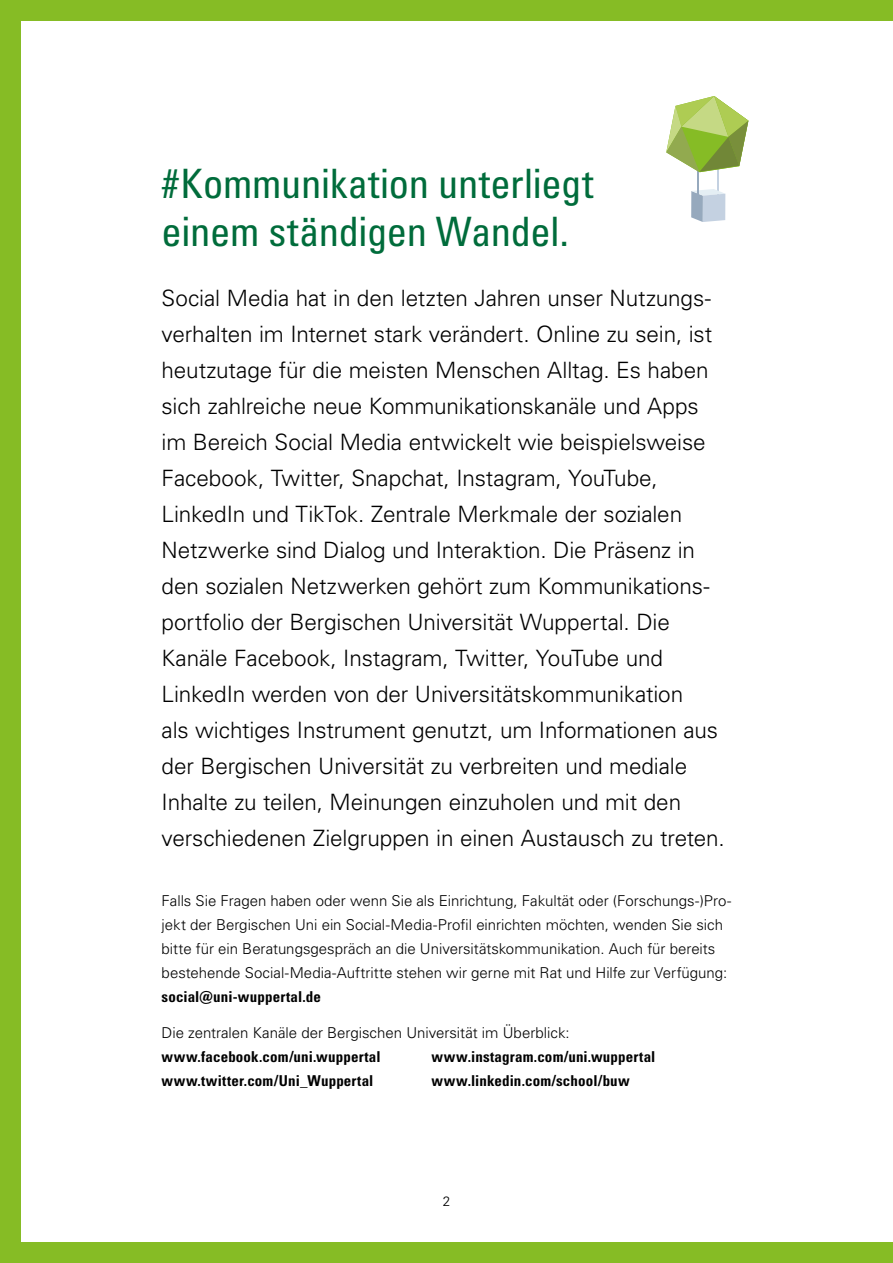
<style>
.page{position:relative;width:893px;height:1263px;background:#86bc25}
.page>*{position:absolute;margin:0;border:0;box-sizing:border-box;transform-origin:0 0}
.t1{font:condensed 40.5px/48px "Univers LT Pro";letter-spacing:-.005em;color:#006c3b}
.t2{font:300 22.5px/36px "Univers LT Pro 45";letter-spacing:-.005em;color:#000}
.t3{font:300 15px/24px "Univers LT Pro 45";color:#000}
.t4{font:700 condensed 15px "Univers LT Pro";letter-spacing:.01em;color:#000}
.t5{font:300 13.5px "Univers LT Pro 45";color:#000}
</style>
<div class="page">
<div style="left:21px;top:21px;width:872px;height:1221px;background:#fff"></div>
<svg style="left:666px;top:96px;width:82px;height:126px"></svg>
<h1 class="t1" style="left:162px;top:159px;width:433px">#Kommunikation unterliegt einem ständigen Wandel.</h1>
<p class="t2" style="left:162px;top:280px;width:565px">Social Media hat in den letzten Jahren unser Nutzungs&shy;verhalten im Internet stark verändert. Online zu sein, ist heutzutage für die meisten Menschen Alltag. Es haben sich zahlreiche neue Kommunikationskanäle und Apps im Bereich Social Media entwickelt wie beispielsweise Facebook, Twitter, Snapchat, Instagram, YouTube, LinkedIn und TikTok. Zentrale Merkmale der sozialen Netzwerke sind Dialog und Interaktion. Die Präsenz in den sozialen Netzwerken gehört zum Kommunikations&shy;portfolio der Bergischen Universität Wuppertal. Die Kanäle Facebook, Instagram, Twitter, YouTube und LinkedIn werden von der Universitätskommunikation<br>als wichtiges Instrument genutzt, um Informationen aus der Bergischen Universität zu verbreiten und mediale Inhalte zu teilen, Meinungen einzuholen und mit den verschiedenen Zielgruppen in einen Austausch zu treten.</p>
<p class="t3" style="left:162px;top:889px;width:571px">Falls Sie Fragen haben oder wenn Sie als Einrichtung, Fakultät oder (Forschungs-)Pro&shy;jekt der Bergischen Uni ein Social-Media-Profil einrichten möchten, wenden Sie sich bitte für ein Beratungsgespräch an die Universitätskommunikation. Auch für bereits bestehende Social-Media-Auftritte stehen wir gerne mit Rat und Hilfe zur Verfügung:</p>
<p class="t4" style="left:162px;top:987px;width:161px">social@uni-wuppertal.de</p>
<p class="t3" style="left:162px;top:1021px;width:410px">Die zentralen Kanäle der Bergischen Universität im Überblick:</p>
<p class="t4" style="left:162px;top:1047px;width:220px">www.facebook.com/uni.wuppertal</p>
<p class="t4" style="left:432px;top:1047px;width:225px">www.instagram.com/uni.wuppertal</p>
<p class="t4" style="left:162px;top:1071px;width:213px">www.twitter.com/Uni_Wuppertal</p>
<p class="t4" style="left:432px;top:1071px;width:200px">www.linkedin.com/school/buw</p>
<p class="t5" style="left:443px;top:1193px;width:9px">2</p>
</div>
